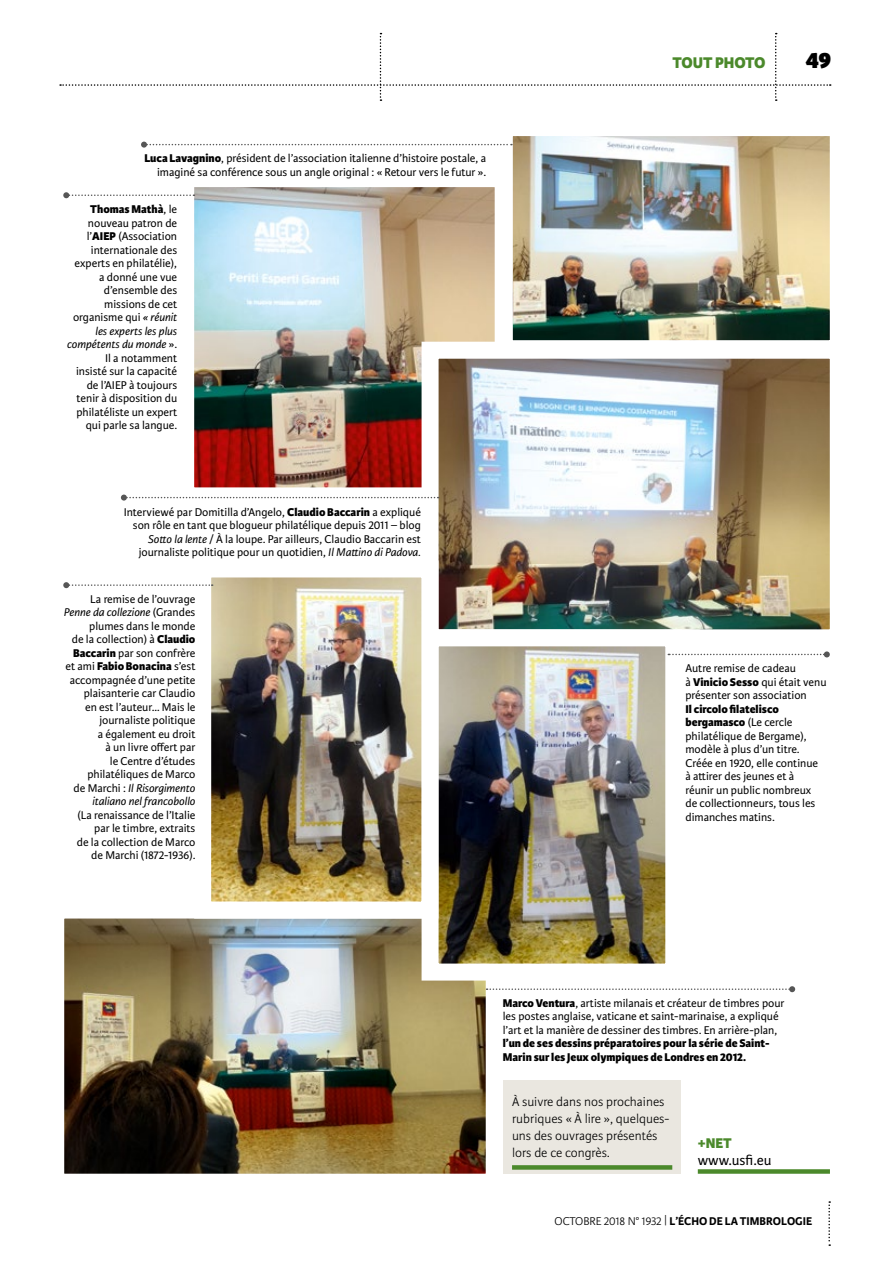
<style>
.page{position:relative;width:893px;height:1263px;background:#fff}
.page>*{position:absolute;margin:0;border:0;box-sizing:border-box;transform-origin:0 0}
.t1{font:800 24px "Karmina Sans";color:#000}
.t2{font:800 16.5px "Karmina Sans";color:#4b892b}
.t3{font:15px "Karmina Sans";color:#000}
.t4{font:800 15px "Karmina Sans";color:#4b892b}
.t5{font:300 13.5px/17px "Karmina Sans";color:#000}
.t6{font:12px/13.5px "Karmina Sans";color:#000;text-align:right}
.t7{font:800 12px/13.5px "Karmina Sans";color:#000}
.t8{font:700 12px "Karmina Sans";color:#000}
.s1{font-weight:800}
.s2{font-style:italic}
.s3{font-weight:300}
</style>
<div class="page">
<img style="left:64px;top:918px;width:440px;height:256px">
<img style="left:194px;top:187px;width:293px;height:301px">
<div style="left:698px;top:1169px;width:132px;height:5px;background:#4b892b"></div>
<div style="left:504px;top:1080px;width:177px;height:94px;background:#eae7e0"></div>
<div style="left:512px;top:1165px;width:160px;height:5px;background:#4b892b"></div>
<img style="left:487px;top:136px;width:343px;height:197px">
<img style="left:413px;top:333px;width:417px;height:297px">
<img style="left:413px;top:621px;width:278px;height:368px">
<img style="left:186px;top:552px;width:261px;height:375px">
<svg style="left:141px;top:142px;width:371px;height:6px"></svg>
<svg style="left:121px;top:495px;width:318px;height:6px"></svg>
<svg style="left:63px;top:582px;width:150px;height:6px"></svg>
<svg style="left:668px;top:651px;width:162px;height:6px"></svg>
<svg style="left:487px;top:986px;width:308px;height:6px"></svg>
<svg style="left:63px;top:192px;width:131px;height:6px"></svg>
<svg style="left:828px;top:1201px;width:2px;height:45px"></svg>
<svg style="left:60px;top:33px;width:771px;height:68px"></svg>
<p class="t6" style="left:144px;top:152px;width:343px"><span class="s1">Luca Lavagnino</span>, président de l’association italienne d’histoire postale, a imaginé sa conférence sous un angle original : « Retour vers le futur ».</p>
<p class="t6" style="left:67px;top:203px;width:112px"><span class="s1">Thomas Mathà</span>, le nouveau patron de l’<span class="s1">AIEP</span> (Association internationale des experts en philatélie), a donné une vue d’ensemble des missions de cet organisme qui <span class="s2">« réunit les experts les plus compétents du monde</span> ».<br>Il a notamment<br>insisté sur la capacité de l’AIEP à toujours tenir à disposition du philatéliste un expert qui parle sa langue.</p>
<p class="t6" style="left:124px;top:505px;width:299px">Interviewé par Domitilla d’Angelo, <span class="s1">Claudio Baccarin</span> a expliqué son rôle en tant que blogueur philatélique depuis 2011 – blog <span class="s2">Sotto la lente</span> / À la loupe. Par ailleurs, Claudio Baccarin est journaliste politique pour un quotidien, <span class="s2">Il Mattino di Padova.</span></p>
<p class="t6" style="left:64px;top:592px;width:133px">La remise de l’ouvrage<br><span class="s2">Penne da collezione</span> (Grandes plumes dans le monde<br>de la collection) à <span class="s1">Claudio<br>Baccarin</span> par son confrère et ami <span class="s1">Fabio Bonacina</span> s’est accompagnée d’une petite plaisanterie car Claudio<br>en est l’auteur… Mais le journaliste politique<br>a également eu droit<br>à un livre offert par<br>le Centre d’études philatéliques de Marco<br>de Marchi : <span class="s2">Il Risorgimento italiano nel francobollo</span></p>
<p class="t6" style="left:77px;top:808px;width:120px">(La renaissance de l’Italie par le timbre, extraits<br>de la collection de Marco de Marchi (1872-1936).</p>
<h2 class="t2" style="left:672px;top:53px;width:94px">TOUT PHOTO</h2>
<h1 class="t1" style="left:806px;top:46px;width:27px">49</h1>
<p class="t6" style="left:685px;top:662px;width:143px;text-align:left">Autre remise de cadeau<br>à <span class="s1">Vinicio Sesso</span> qui était venu présenter son association</p>
<p class="t6" style="left:685px;top:702px;width:134px;text-align:left"><span class="s1">Il circolo filatelisco bergamasco</span> (Le cercle philatélique de Bergame), modèle à plus d’un titre.<br>Créée en 1920, elle continue à attirer des jeunes et à réunir un public nombreux de collectionneurs, tous les dimanches matins.</p>
<p class="t6" style="left:503px;top:996px;width:283px;text-align:left"><span class="s1">Marco Ventura</span>, artiste milanais et créateur de timbres pour les postes anglaise, vaticane et saint-marinaise, a expliqué l’art et la manière de dessiner des timbres. En arrière-plan,</p>
<p class="t7" style="left:503px;top:1037px;width:268px">l’un de ses dessins préparatoires pour la série de Saint-<br>Marin sur les Jeux olympiques de Londres en 2012.</p>
<p class="t5" style="left:512px;top:1093px;width:159px">À suivre dans nos prochaines rubriques « À lire », quelques&shy;uns des ouvrages présentés lors de ce congrès.</p>
<p class="t4" style="left:698px;top:1134px;width:36px">+NET</p>
<p class="t3" style="left:698px;top:1152px;width:75px">www.usfi.eu</p>
<p class="t8" style="left:555px;top:1214px;width:259px"><span class="s3">OCTOBRE 2018 N° 1932 |</span> L’ÉCHO DE LA TIMBROLOGIE</p>
</div>
